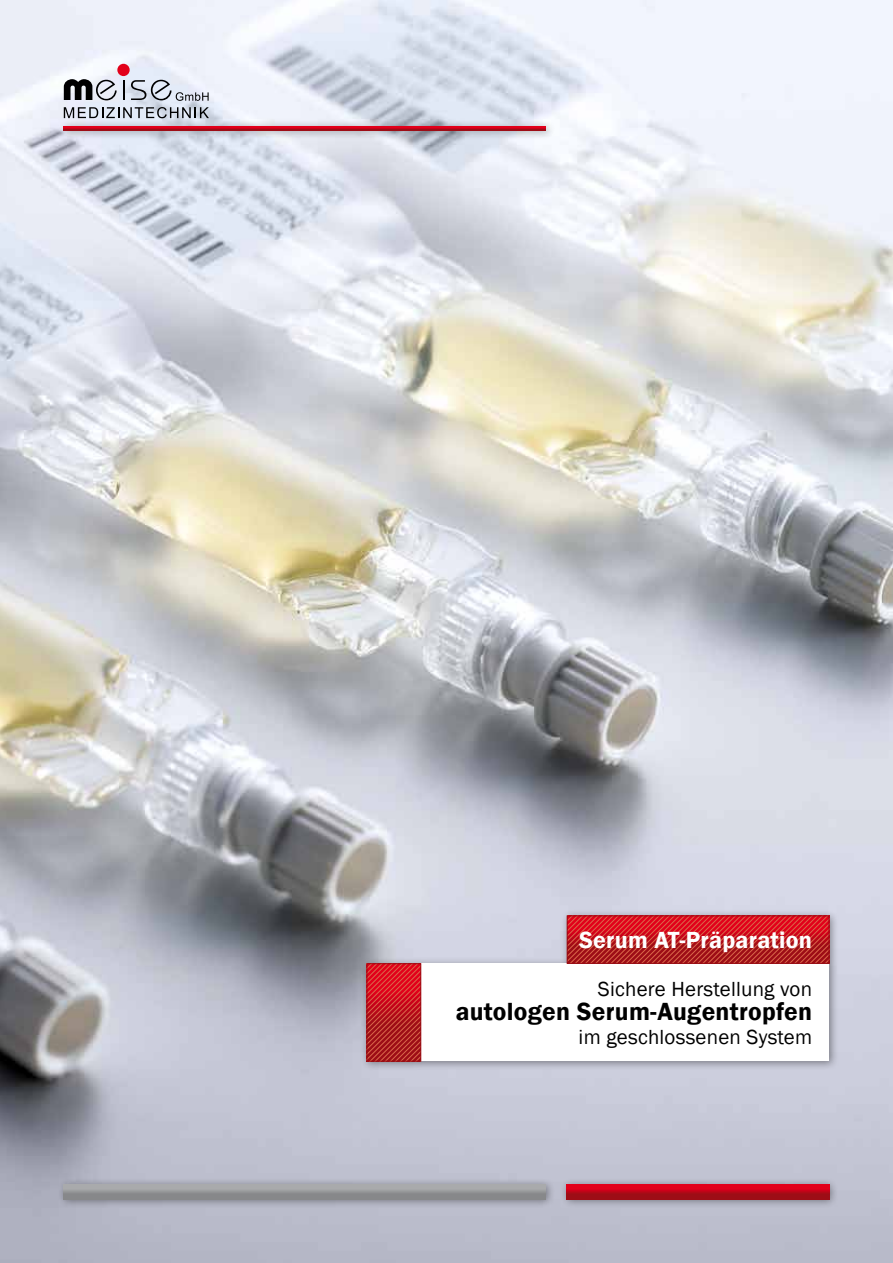
<style>
.page{position:relative;width:893px;height:1263px;background:#fff}
.page>*{position:absolute;margin:0;border:0;box-sizing:border-box;transform-origin:0 0}
.t1{font:600 25.5px "Franklin Gothic";letter-spacing:.01em;color:#000}
.t2{font:600 24px "Franklin Gothic";letter-spacing:.01em;color:#fff}
.t3{font:21px "Franklin Gothic";letter-spacing:.01em;color:#000}
</style>
<div class="page">
<img style="left:0;top:0;width:893px;height:1263px">
<div style="left:57px;top:1177px;width:498px;height:32px;background:#000;opacity:.4"></div>
<svg style="left:64px;top:1184px;width:482px;height:15px;background:#97989a"></svg>
<div style="left:560px;top:1177px;width:278px;height:32px;background:#000;opacity:.4"></div>
<svg style="left:567px;top:1184px;width:262px;height:15px;background:#bf0518"></svg>
<svg style="left:64px;top:79px;width:53px;height:21px"></svg>
<svg style="left:123px;top:80px;width:1px;height:20px"></svg>
<svg style="left:131px;top:80px;width:78px;height:21px;background:#bcc1cb"></svg>
<svg style="left:64px;top:107px;width:145px;height:11px;background:#999ea7"></svg>
<div style="left:117px;top:64px;width:13px;height:12px;background:#e2001a;border-radius:50%"></div>
<div style="left:57px;top:119px;width:498px;height:21px;background:#000;opacity:.4"></div>
<svg style="left:64px;top:126px;width:482px;height:5px;background:#c10518"></svg>
<div style="left:360px;top:909px;width:479px;height:162px;background:#000;opacity:.4"></div>
<div style="left:367px;top:964px;width:462px;height:97px;background:#fff"></div>
<svg style="left:369px;top:965px;width:50px;height:94px;background:#c42125"></svg>
<div style="left:367px;top:963px;width:54px;height:98px;border:1px solid #980d15"></div>
<svg style="left:569px;top:918px;width:258px;height:43px;background:#c42125"></svg>
<div style="left:567px;top:916px;width:262px;height:47px;border:1px solid #980d15"></div>
<p class="t2" style="left:579px;top:925px;width:235px">Serum AT-Präparation</p>
<p class="t3" style="left:598px;top:976px;width:216px">Sichere Herstellung von</p>
<p class="t1" style="left:456px;top:995px;width:358px">autologen Serum-Augentropfen</p>
<p class="t3" style="left:579px;top:1024px;width:235px">im geschlossenen System</p>
</div>
